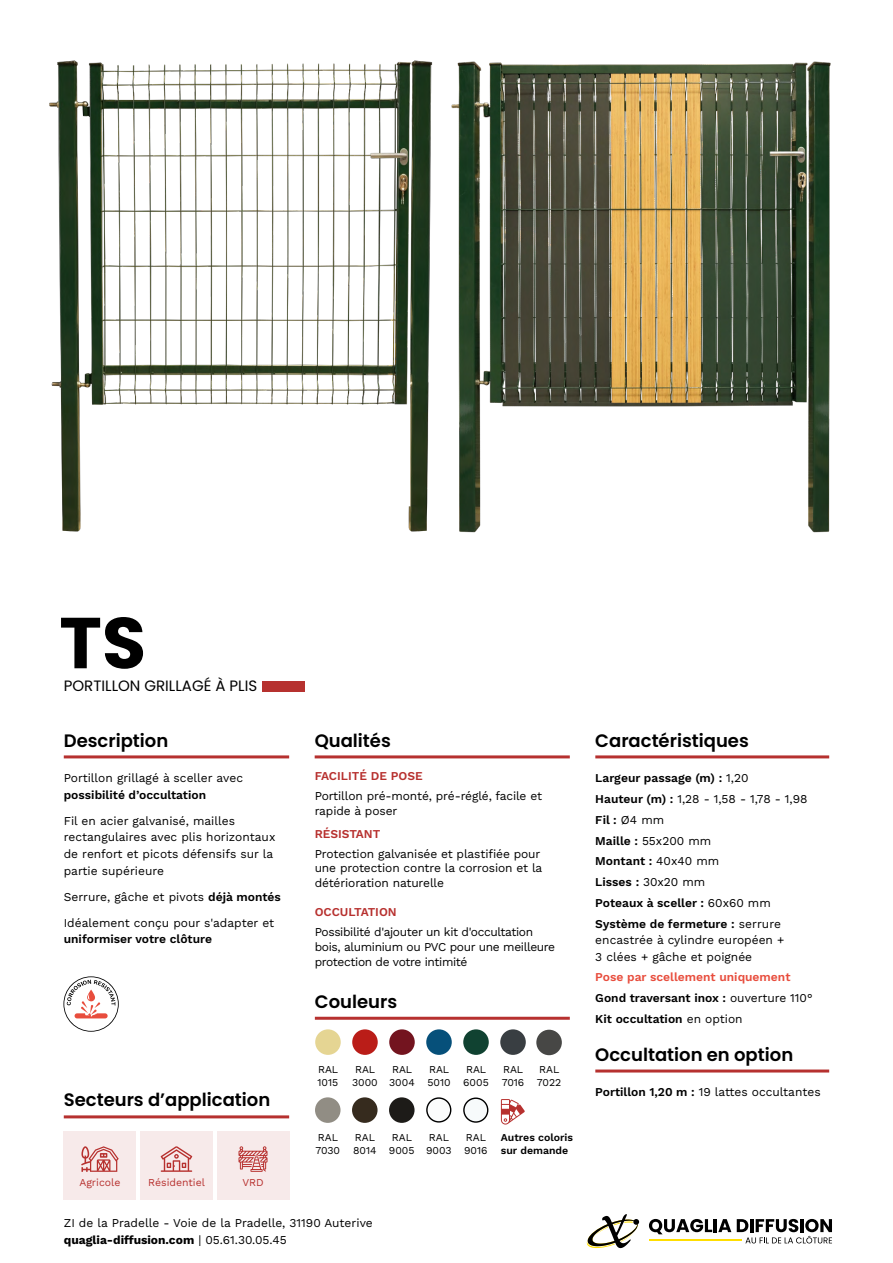
<style>
.page{position:relative;width:893px;height:1263px;background:#fff}
.page>*{position:absolute;margin:0;border:0;box-sizing:border-box;transform-origin:0 0}
.t1{font:700 72px "Poppins";color:#000}
.t2{font:600 18px "Poppins";color:#000}
.t3{font:15px "Poppins";color:#000}
.t4{font:12px/16.5px "Work Sans";letter-spacing:-.01em;color:#000}
.t5{font:600 12px/20.7px "Work Sans";color:#000}
.t6{font:12px/15px "Work Sans";letter-spacing:-.03em;color:#000}
.t7{font:600 12px "Work Sans";color:#b7312f}
.t8{font:10.5px/12.6px "Work Sans";color:#000}
.t9{font:600 10.5px/12.6px "Work Sans";color:#000}
.t10{font:10.5px "Work Sans";color:#b7312f}
.s1{font-weight:600}
.s2{font-weight:700}
.s3{font-weight:400}
.s4{color:#e84d3d}
</style>
<div class="page">
<svg style="left:649px;top:1219px;width:82px;height:15px"></svg>
<svg style="left:737px;top:1219px;width:95px;height:24px"></svg>
<svg style="left:586px;top:1214px;width:54px;height:35px"></svg>
<hr style="left:649px;top:1240px;width:93px;height:1px;background:#ffde00">
<img style="left:49px;top:60px;width:782px;height:473px">
<hr style="left:315px;top:755px;width:255px;height:3px;background:#b6312f">
<hr style="left:64px;top:755px;width:225px;height:3px;background:#b6312f">
<div style="left:262px;top:681px;width:43px;height:10px;background:#b6312f"></div>
<svg style="left:63px;top:976px;width:56px;height:56px"></svg>
<hr style="left:595px;top:755px;width:234px;height:3px;background:#b6312f">
<hr style="left:64px;top:1115px;width:225px;height:3px;background:#b6312f">
<div style="left:64px;top:1131px;width:72px;height:68px;background:#f7eaea"></div>
<div style="left:140px;top:1131px;width:73px;height:68px;background:#f7eaea"></div>
<svg style="left:81px;top:1146px;width:38px;height:26px"></svg>
<svg style="left:161px;top:1146px;width:31px;height:26px"></svg>
<div style="left:217px;top:1131px;width:72px;height:68px;background:#f7eaea"></div>
<svg style="left:238px;top:1146px;width:29px;height:26px"></svg>
<hr style="left:595px;top:1069px;width:234px;height:3px;background:#b6312f">
<hr style="left:315px;top:1017px;width:255px;height:3px;background:#b7312f">
<svg style="left:501px;top:1099px;width:24px;height:25px"></svg>
<div style="left:500px;top:1029px;width:26px;height:26px;background:#393e42;border-radius:50%"></div>
<div style="left:463px;top:1029px;width:26px;height:26px;background:#104231;border-radius:50%"></div>
<div style="left:389px;top:1097px;width:26px;height:26px;background:#1d1b18;border-radius:50%"></div>
<div style="left:352px;top:1097px;width:26px;height:26px;background:#362b1e;border-radius:50%"></div>
<div style="left:389px;top:1029px;width:26px;height:26px;background:#73141f;border-radius:50%"></div>
<div style="left:315px;top:1029px;width:26px;height:26px;background:#e5d593;border-radius:50%"></div>
<div style="left:315px;top:1097px;width:26px;height:26px;background:#918d84;border-radius:50%"></div>
<div style="left:426px;top:1029px;width:26px;height:26px;background:#06507a;border-radius:50%"></div>
<div style="left:352px;top:1029px;width:26px;height:26px;background:#ba1d18;border-radius:50%"></div>
<div style="left:536px;top:1030px;width:26px;height:25px;background:#474745;border-radius:50%"></div>
<div style="left:427px;top:1098px;width:24px;height:24px;background:#fbfcfc;border-radius:50%"></div>
<div style="left:426px;top:1097px;width:25px;height:25px;border:1px solid #000;border-radius:50%"></div>
<div style="left:464px;top:1098px;width:24px;height:24px;background:#f7fafb;border-radius:50%"></div>
<div style="left:463px;top:1097px;width:25px;height:26px;border:1px solid #000;border-radius:50%"></div>
<h1 class="t1" style="left:59px;top:601px;width:88px">TS</h1>
<p class="t3" style="left:64px;top:677px;width:195px">PORTILLON GRILLAGÉ À PLIS</p>
<h2 class="t2" style="left:64px;top:730px;width:106px">Description</h2>
<h2 class="t2" style="left:315px;top:730px;width:78px">Qualités</h2>
<p class="t4" style="left:64px;top:769px;width:181px">Portillon grillagé à sceller avec</p>
<p class="t5" style="left:64px;top:785px;width:144px">possibilité d’occultation</p>
<p class="t4" style="left:64px;top:812px;width:213px">Fil en acier galvanisé, mailles rectangulaires avec plis horizontaux de renfort et picots défensifs sur la partie supérieure</p>
<p class="t4" style="left:64px;top:883px;width:219px;line-height:26.1px">Serrure, gâche et pivots <span class="s1">déjà montés<br></span>Idéalement conçu pour s'adapter et</p>
<p class="t5" style="left:64px;top:929px;width:150px">uniformiser votre clôture</p>
<h2 class="t2" style="left:64px;top:1089px;width:208px">Secteurs d’application</h2>
<p class="t10" style="left:79px;top:1174px;width:43px">Agricole</p>
<p class="t10" style="left:148px;top:1174px;width:58px">Résidentiel</p>
<p class="t10" style="left:242px;top:1174px;width:23px">VRD</p>
<p class="t7" style="left:315px;top:769px;width:110px">FACILITÉ DE POSE</p>
<p class="t4" style="left:315px;top:788px;width:229px;line-height:15px">Portillon pré-monté, pré-réglé, facile et rapide à poser</p>
<p class="t7" style="left:315px;top:827px;width:67px">RÉSISTANT</p>
<p class="t4" style="left:315px;top:846px;width:229px;line-height:14.7px">Protection galvanisée et plastifiée pour une protection contre la corrosion et la détérioration naturelle</p>
<p class="t7" style="left:315px;top:905px;width:84px">OCCULTATION</p>
<p class="t6" style="left:315px;top:923px;width:242px">Possibilité d'ajouter un kit d'occultation bois, aluminium ou PVC pour une meilleure protection de votre intimité</p>
<h2 class="t2" style="left:315px;top:991px;width:84px">Couleurs</h2>
<p class="t8" style="left:318px;top:1063px;width:22px">RAL<br>1015</p>
<p class="t8" style="left:352px;top:1063px;width:27px">RAL<br>3000</p>
<p class="t8" style="left:537px;top:1063px;width:26px">RAL<br>7022</p>
<p class="t8" style="left:389px;top:1063px;width:27px">RAL<br>3004</p>
<p class="t8" style="left:427px;top:1063px;width:25px">RAL<br>5010</p>
<p class="t8" style="left:463px;top:1063px;width:27px">RAL<br>6005</p>
<p class="t8" style="left:502px;top:1063px;width:24px">RAL<br>7016</p>
<p class="t8" style="left:315px;top:1131px;width:26px">RAL<br>7030</p>
<p class="t8" style="left:353px;top:1131px;width:25px">RAL<br>8014</p>
<p class="t8" style="left:389px;top:1131px;width:27px">RAL<br>9005</p>
<p class="t8" style="left:426px;top:1131px;width:27px">RAL<br>9003</p>
<p class="t8" style="left:464px;top:1131px;width:25px">RAL<br>9016</p>
<p class="t9" style="left:501px;top:1132px;width:74px">Autres coloris sur demande</p>
<p class="t4" style="left:64px;top:1214px;width:311px">ZI de la Pradelle - Voie de la Pradelle, 31190 Auterive <span class="s2">quaglia-diffusion.com</span> | 05.61.30.05.45</p>
<h2 class="t2" style="left:595px;top:730px;width:155px">Caractéristiques</h2>
<p class="t5" style="left:595px;top:768px;width:214px">Largeur passage (m) : <span class="s3">1,20<br></span>Hauteur (m) : <span class="s3">1,28 - 1,58 - 1,78 - 1,98<br></span>Fil : <span class="s3">Ø4 mm<br></span>Maille : <span class="s3">55x200 mm<br></span>Montant : <span class="s3">40x40 mm<br></span>Lisses : <span class="s3">30x20 mm<br></span>Poteaux à sceller : <span class="s3">60x60 mm<br></span>Système de fermeture : <span class="s3">serrure</span></p>
<p class="t4" style="left:595px;top:931px;width:191px">encastrée à cylindre européen +<br>3 clées + gâche et poignée</p>
<p class="t5" style="left:595px;top:967px;width:219px"><span class="s4">Pose par scellement uniquement<br></span>Gond traversant inox : <span class="s3">ouverture 110°<br></span>Kit occultation <span class="s3">en option</span></p>
<h2 class="t2" style="left:595px;top:1044px;width:199px">Occultation en option</h2>
<p class="t4" style="left:595px;top:1083px;width:227px"><span class="s1">Portillon 1,20 m :</span> 19 lattes occultantes</p>
</div>
